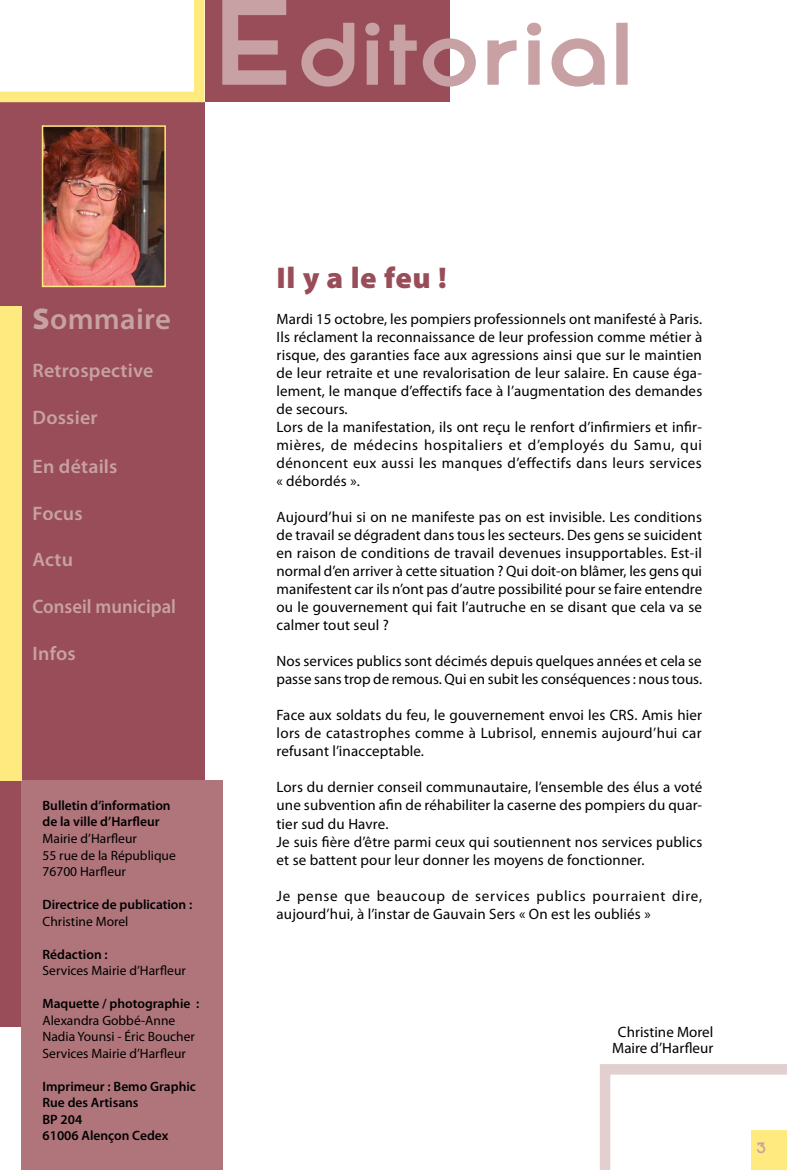
<style>
.page{position:relative;width:787px;height:1170px;background:#fff}
.page>*{position:absolute;margin:0;border:0;box-sizing:border-box;transform-origin:0 0}
.texte_courant{font:900 30px "Myriad Pro";letter-spacing:.02em;color:#984d58}
.t1{font:600 30px "Myriad Pro";letter-spacing:.01em;color:#c7a1a3}
.t2{font:600 19.5px "Myriad Pro";letter-spacing:.01em;color:#c7a1a3}
.t3{font:600 19.5px "Myriad Pro";letter-spacing:.01em;color:#c7a1a3;scale:.96 1}
.texte_courant-2{font:15px/18px "Myriad Pro";letter-spacing:.01em;color:#000;text-align:justify}
.texte_courant-3{font:15px/18px "Myriad Pro";letter-spacing:.04em;color:#000}
.t4{font:700 15px "Opificio Serif";color:#c7a1a3}
.texte_courant-4{font:600 13.5px/16.5px "Myriad Pro";color:#000}
.texte_courant-5{font:13.5px "Myriad Pro";color:#000}
.s1{font-weight:900}
.s2{font-weight:400}
</style>
<div class="page">
<div style="left:0;top:102px;width:204px;height:924px;background:#984d58"></div>
<div style="left:204px;top:0;width:245px;height:102px;background:#984d58"></div>
<svg style="left:222px;top:0;width:405px;height:87px"></svg>
<svg style="left:0;top:0;width:204px;height:102px"></svg>
<svg style="left:600px;top:1064px;width:187px;height:105px"></svg>
<div style="left:750px;top:1130px;width:37px;height:39px;background:#ffea80"></div>
<div style="left:21px;top:780px;width:201px;height:389px;background:#af757a"></div>
<div style="left:0;top:306px;width:21px;height:474px;background:#ffea80"></div>
<img style="left:45px;top:128px;width:118px;height:156px">
<div style="left:42px;top:125px;width:124px;height:162px;border:2px solid #ffea80"></div>
<p class="t1" style="left:33px;top:299px;width:140px"><span class="s1">S</span>ommaire</p>
<p class="t2" style="left:33px;top:358px;width:122px">Retrospective</p>
<p class="t2" style="left:33px;top:405px;width:67px">Dossier</p>
<p class="t2" style="left:33px;top:454px;width:86px">En détails</p>
<p class="t2" style="left:33px;top:500px;width:52px">Focus</p>
<p class="t2" style="left:33px;top:547px;width:42px">Actu</p>
<p class="t3" style="left:33px;top:594px;width:151px">Conseil municipal</p>
<p class="t2" style="left:33px;top:641px;width:45px">Infos</p>
<p class="texte_courant-4" style="left:43px;top:796px;width:130px">Bulletin d’information</p>
<p class="texte_courant-4" style="left:43px;top:813px;width:118px">de la ville d’Harfleur</p>
<p class="texte_courant-5" style="left:43px;top:830px;width:96px">Mairie d’Harfleur</p>
<p class="texte_courant-5" style="left:43px;top:846px;width:135px">55 rue de la République</p>
<p class="texte_courant-5" style="left:43px;top:863px;width:85px">76700 Harfleur</p>
<p class="texte_courant-4" style="left:43px;top:895px;width:151px">Directrice de publication :<br><span class="s2">Christine Morel</span></p>
<p class="texte_courant-4" style="left:43px;top:945px;width:67px">Rédaction :</p>
<p class="texte_courant-5" style="left:43px;top:962px;width:145px">Services Mairie d’Harfleur</p>
<p class="texte_courant-4" style="left:43px;top:994px;width:158px">Maquette / photographie :</p>
<p class="texte_courant-5" style="left:43px;top:1011px;width:134px">Alexandra Gobbé-Anne</p>
<p class="texte_courant-5" style="left:43px;top:1028px;width:154px">Nadia Younsi - Éric Boucher</p>
<p class="texte_courant-5" style="left:43px;top:1044px;width:145px">Services Mairie d’Harfleur</p>
<p class="texte_courant-4" style="left:43px;top:1077px;width:155px">Imprimeur : Bemo Graphic</p>
<p class="texte_courant-4" style="left:43px;top:1093px;width:98px">Rue des Artisans</p>
<p class="texte_courant-4" style="left:43px;top:1110px;width:41px">BP 204</p>
<p class="texte_courant-4" style="left:43px;top:1126px;width:127px">61006 Alençon Cedex</p>
<p class="texte_courant" style="left:276px;top:258px;width:172px">Il y a le feu !</p>
<p class="texte_courant-2" style="left:276px;top:310px;width:427px">Mardi 15 octobre, les pompiers professionnels ont manifesté à Paris.<br>Ils réclament la reconnaissance de leur profession comme métier à risque, des garanties face aux agressions ainsi que sur le maintien de leur retraite et une revalorisation de leur salaire. En cause éga&shy;lement, le manque d’effectifs face à l’augmentation des demandes de secours.</p>
<p class="texte_courant-2" style="left:276px;top:418px;width:427px">Lors de la manifestation, ils ont reçu le renfort d’infirmiers et infir&shy;mières, de médecins hospitaliers et d’employés du Samu, qui dénoncent eux aussi les manques d’effectifs dans leurs services « débordés ».</p>
<p class="texte_courant-2" style="left:276px;top:508px;width:427px">Aujourd’hui si on ne manifeste pas on est invisible. Les conditions de travail se dégradent dans tous les secteurs. Des gens se suicident en raison de conditions de travail devenues insupportables. Est-il normal d’en arriver à cette situation ? Qui doit-on blâmer, les gens qui manifestent car ils n’ont pas d’autre possibilité pour se faire entendre ou le gouvernement qui fait l’autruche en se disant que cela va se calmer tout seul ?</p>
<p class="texte_courant-2" style="left:276px;top:652px;width:427px">Nos services publics sont décimés depuis quelques années et cela se passe sans trop de remous. Qui en subit les conséquences : nous tous.</p>
<p class="texte_courant-2" style="left:276px;top:706px;width:427px">Face aux soldats du feu, le gouvernement envoi les CRS. Amis hier lors de catastrophes comme à Lubrisol, ennemis aujourd’hui car refusant l’inacceptable.</p>
<p class="texte_courant-2" style="left:276px;top:778px;width:427px">Lors du dernier conseil communautaire, l’ensemble des élus a voté une subvention afin de réhabiliter la caserne des pompiers du quar&shy;tier sud du Havre.</p>
<p class="texte_courant-2" style="left:276px;top:832px;width:427px">Je suis fière d’être parmi ceux qui soutiennent nos services publics et se battent pour leur donner les moyens de fonctionner.</p>
<p class="texte_courant-3" style="left:276px;top:886px;width:427px">Je pense que beaucoup de services publics pourraient dire, aujourd’hui, à l’instar de Gauvain Sers « On est les oubliés »</p>
<p class="texte_courant-2" style="left:618px;top:1022px;width:97px">Christine Morel</p>
<p class="texte_courant-2" style="left:612px;top:1038px;width:103px">Maire d’Harfleur</p>
<p class="t4" style="left:756px;top:1138px;width:11px">3</p>
</div>
